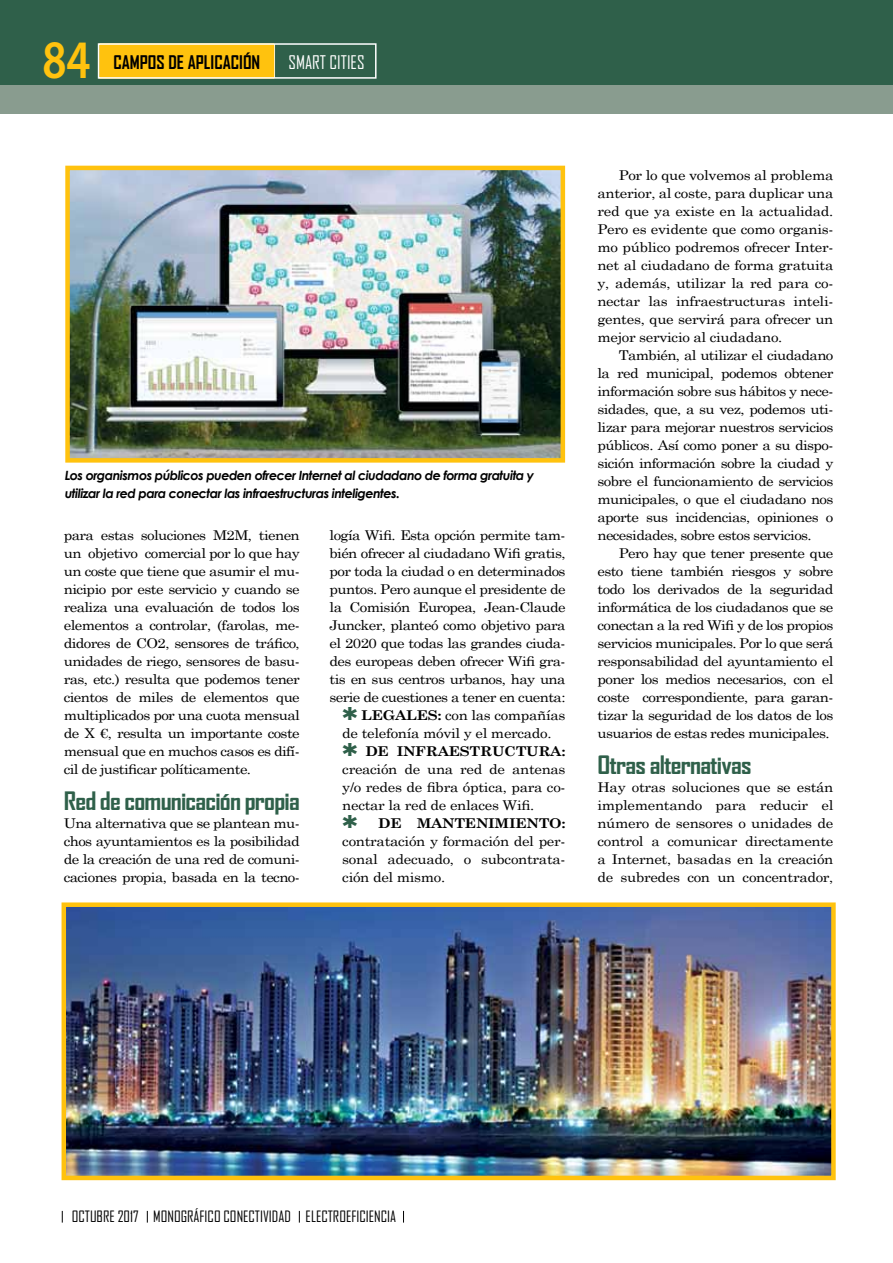
<style>
.page{position:relative;width:893px;height:1263px;background:#fff}
.page>*{position:absolute;margin:0;border:0;box-sizing:border-box;transform-origin:0 0}
.t1{font:600 54.45px "Myriad Pro";color:#ffc20e;scale:.83 1}
.t2{font:700 24.3px "Agency FB";letter-spacing:-.03em;color:#2f604a;scale:1.11 1}
.t3{font:700 18px "Agency FB";color:#000}
.t4{font:18px "Agency FB";color:#fff}
.t5{font:15px "Agency FB";color:#000}
.t6{font:13.5px/18px "Century Schoolbook";letter-spacing:-.04em;color:#000;text-align:justify;scale:1.11 1}
.t7{font:13.5px "Century Schoolbook";letter-spacing:-.02em;color:#000;scale:1.11 1}
.t8{font:700 13.5px "Century Schoolbook";letter-spacing:-.02em;color:#000;scale:1.11 1}
.t9{font:italic 700 12.75px/18px "Century Gothic";letter-spacing:-.04em;color:#000}
.s1{font-weight:700}
</style>
<div class="page">
<div style="left:0;top:0;width:893px;height:85px;background:#2f604a"></div>
<hr style="left:274px;top:44px;width:1px;height:34px;background:#fff">
<div style="left:99px;top:43px;width:175px;height:36px;background:#ffc20e"></div>
<div style="left:98px;top:43px;width:279px;height:36px;border:2px solid #fff"></div>
<img style="left:70px;top:171px;width:490px;height:287px">
<div style="left:65px;top:166px;width:500px;height:297px;border:4px solid #ffc20e"></div>
<div style="left:0;top:85px;width:893px;height:29px;background:#899c8f"></div>
<img style="left:67px;top:907px;width:764px;height:268px">
<div style="left:62px;top:902px;width:774px;height:278px;border:4px solid #ffc20e"></div>
<h1 class="t1" style="left:43px;top:29px;width:60px">84</h1>
<h3 class="t3" style="left:113px;top:51px;width:148px">CAMPOS DE APLICACIÓN</h3>
<h3 class="t4" style="left:288px;top:51px;width:78px">SMART CITIES</h3>
<p class="t9" style="left:65px;top:466px;width:471px">Los organismos públicos pueden ofrecer Internet al ciudadano de forma gratuita y utilizar la red para conectar las infraestructuras inteligentes.</p>
<p class="t6" style="left:64px;top:525px;width:214px">para estas soluciones M2M, tienen un objetivo comercial por lo que hay un coste que tiene que asumir el mu&shy;nicipio por este servicio y cuando se realiza una evaluación de todos los elementos a controlar, (farolas, me&shy;didores de CO2, sensores de tráfico, unidades de riego, sensores de basu&shy;ras, etc.) resulta que podemos tener cientos de miles de elementos que multiplicados por una cuota mensual de X €, resulta un importante coste mensual que en muchos casos es difí&shy;cil de justificar políticamente.</p>
<h2 class="t2" style="left:64px;top:786px;width:214px">Red de comunicación propia</h2>
<p class="t6" style="left:64px;top:813px;width:214px">Una alternativa que se plantean mu&shy;chos ayuntamientos es la posibilidad de la creación de una red de comuni&shy;caciones propia, basada en la tecno-</p>
<p class="t6" style="left:330px;top:525px;width:214px">logía Wifi. Esta opción permite tam-</p>
<p class="t6" style="left:330px;top:543px;width:214px">bién ofrecer al ciudadano Wifi gratis,</p>
<p class="t6" style="left:330px;top:561px;width:214px">por toda la ciudad o en determinados</p>
<p class="t6" style="left:330px;top:579px;width:214px">puntos. Pero aunque el presidente de</p>
<p class="t6" style="left:330px;top:597px;width:214px">la Comisión Europea, Jean-Claude</p>
<p class="t6" style="left:330px;top:615px;width:214px">Juncker, planteó como objetivo para</p>
<p class="t6" style="left:330px;top:633px;width:214px">el 2020 que todas las grandes ciuda-</p>
<p class="t6" style="left:330px;top:651px;width:214px">des europeas deben ofrecer Wifi gra-</p>
<p class="t6" style="left:330px;top:669px;width:214px">tis en sus centros urbanos, hay una</p>
<p class="t6" style="left:330px;top:687px;width:214px">serie de cuestiones a tener en cuenta:</p>
<p class="t7" style="left:361px;top:704px;width:185px"><span class="s1">LEGALES:</span> con las compañías</p>
<p class="t7" style="left:342px;top:722px;width:190px">de telefonía móvil y el mercado.</p>
<p class="t8" style="left:365px;top:741px;width:182px">DE INFRAESTRUCTURA:</p>
<p class="t6" style="left:342px;top:759px;width:203px">creación de una red de antenas y/o redes de fibra óptica, para co&shy;nectar la red de enlaces Wifi.</p>
<p class="t8" style="left:378px;top:813px;width:170px">DE MANTENIMIENTO:</p>
<p class="t6" style="left:342px;top:831px;width:203px">contratación y formación del per&shy;sonal adecuado, o subcontrata&shy;ción del mismo.</p>
<p class="t6" style="left:597px;top:165px;width:214px;text-indent:21px">Por lo que volvemos al problema anterior, al coste, para duplicar una red que ya existe en la actualidad.<br>Pero es evidente que como organis&shy;mo público podremos ofrecer Inter&shy;net al ciudadano de forma gratuita y, además, utilizar la red para co&shy;nectar las infraestructuras inteli&shy;gentes, que servirá para ofrecer un mejor servicio al ciudadano.</p>
<p class="t6" style="left:597px;top:345px;width:214px;text-indent:21px">También, al utilizar el ciudadano la red municipal, podemos obtener información sobre sus hábitos y nece&shy;sidades, que, a su vez, podemos uti&shy;lizar para mejorar nuestros servicios públicos. Así como poner a su dispo&shy;sición información sobre la ciudad y sobre el funcionamiento de servicios municipales, o que el ciudadano nos aporte sus incidencias, opiniones o necesidades, sobre estos servicios.</p>
<p class="t6" style="left:597px;top:543px;width:214px;text-indent:21px">Pero hay que tener presente que esto tiene también riesgos y sobre todo los derivados de la seguridad informática de los ciudadanos que se conectan a la red Wifi y de los propios servicios municipales. Por lo que será responsabilidad del ayuntamiento el poner los medios necesarios, con el coste correspondiente, para garan&shy;tizar la seguridad de los datos de los usuarios de estas redes municipales.</p>
<h2 class="t2" style="left:597px;top:750px;width:140px">Otras alternativas</h2>
<p class="t6" style="left:597px;top:777px;width:214px">Hay otras soluciones que se están implementando para reducir el número de sensores o unidades de control a comunicar directamente a Internet, basadas en la creación de subredes con un concentrador,</p>
<p class="t5" style="left:72px;top:1207px;width:326px">OCTUBRE 2017 MONOGRÁFICO CONECTIVIDAD ELECTROEFICIENCIA</p>
</div>
